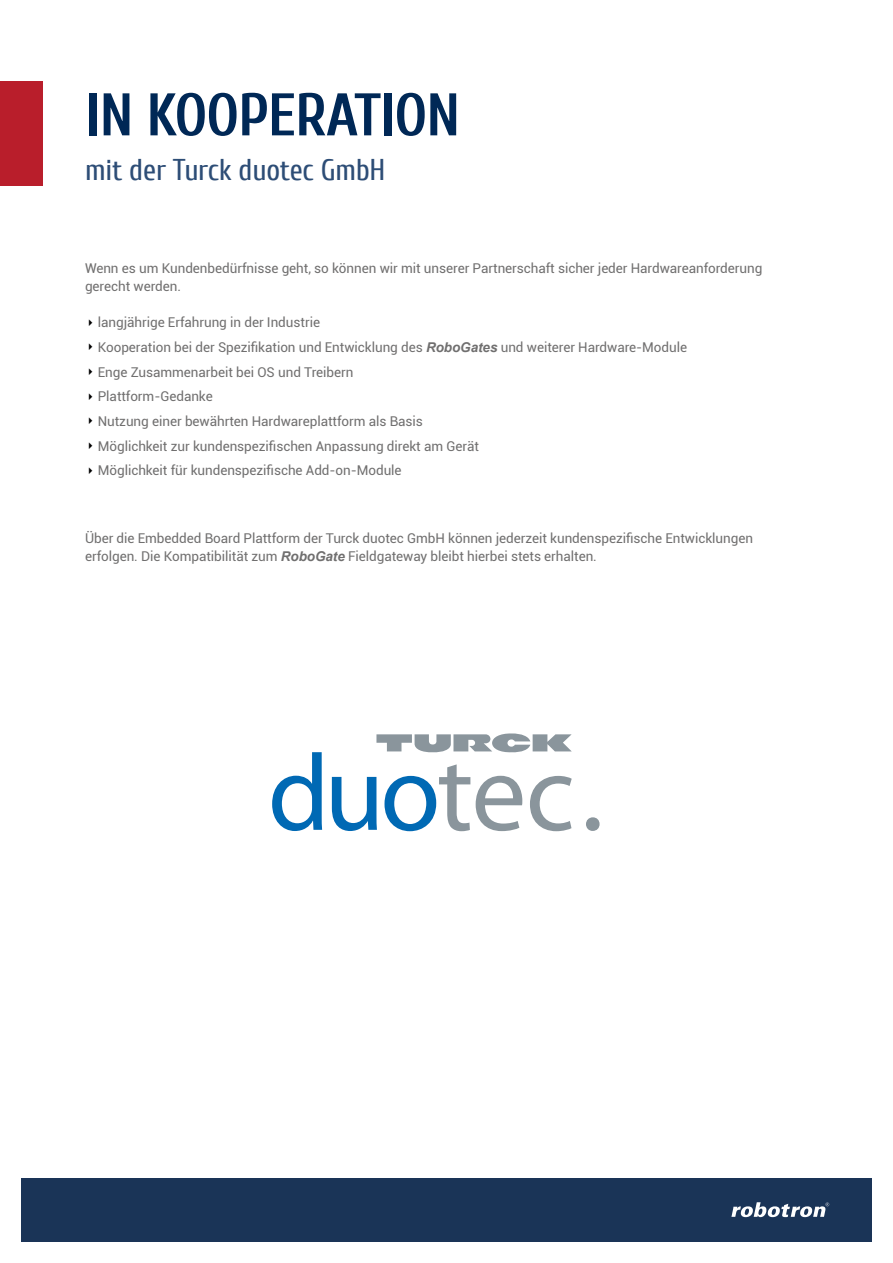
<style>
.page{position:relative;width:893px;height:1263px;background:#fff}
.page>*{position:absolute;margin:0;border:0;box-sizing:border-box;transform-origin:0 0}
.t1{font:700 60px "Cuprum";letter-spacing:-.02em;color:#002856}
.t2{font:30px "Cuprum";letter-spacing:-.01em;color:#2d4d76}
.t3{font:13.5px/24.8px "Roboto";letter-spacing:-.005em;color:#706f6f}
.s1{font-family:"Arial";font-weight:700;font-style:italic}
</style>
<div class="page">
<div style="left:21px;top:1178px;width:851px;height:64px;background:#1a3457"></div>
<svg style="left:731px;top:1202px;width:98px;height:15px"></svg>
<div style="left:0;top:82px;width:43px;height:104px;background:#b91e2b"></div>
<svg style="left:272px;top:752px;width:50px;height:79px"></svg>
<svg style="left:332px;top:777px;width:45px;height:54px"></svg>
<svg style="left:384px;top:764px;width:86px;height:67px"></svg>
<svg style="left:476px;top:776px;width:46px;height:55px"></svg>
<svg style="left:530px;top:776px;width:42px;height:55px"></svg>
<div style="left:586px;top:817px;width:14px;height:14px;background:#8a959c;border-radius:50%"></div>
<svg style="left:376px;top:733px;width:196px;height:20px"></svg>
<h1 class="t1" style="left:85px;top:82px;width:377px">IN KOOPERATION</h1>
<h2 class="t2" style="left:85px;top:153px;width:302px">mit der Turck duotec GmbH</h2>
<p class="t3" style="left:85px;top:259px;width:679px;line-height:18px">Wenn es um Kundenbedürfnisse geht, so können wir mit unserer Partnerschaft sicher jeder Hardwareanforderung gerecht werden.</p>
<p class="t3" style="left:98px;top:309px;width:591px">langjährige Erfahrung in der Industrie<br>Kooperation bei der Spezifikation und Entwicklung des <span class="s1">RoboGates</span> und weiterer Hardware-Module Enge Zusammenarbeit bei OS und Treibern<br>Plattform-Gedanke<br>Nutzung einer bewährten Hardwareplattform als Basis<br>Möglichkeit zur kundenspezifischen Anpassung direkt am Gerät<br>Möglichkeit für kundenspezifische Add-on-Module</p>
<p class="t3" style="left:85px;top:529px;width:669px;line-height:18px">Über die Embedded Board Plattform der Turck duotec GmbH können jederzeit kundenspezifische Entwicklungen erfolgen. Die Kompatibilität zum <span class="s1">RoboGate</span> Fieldgateway bleibt hierbei stets erhalten.</p>
</div>
